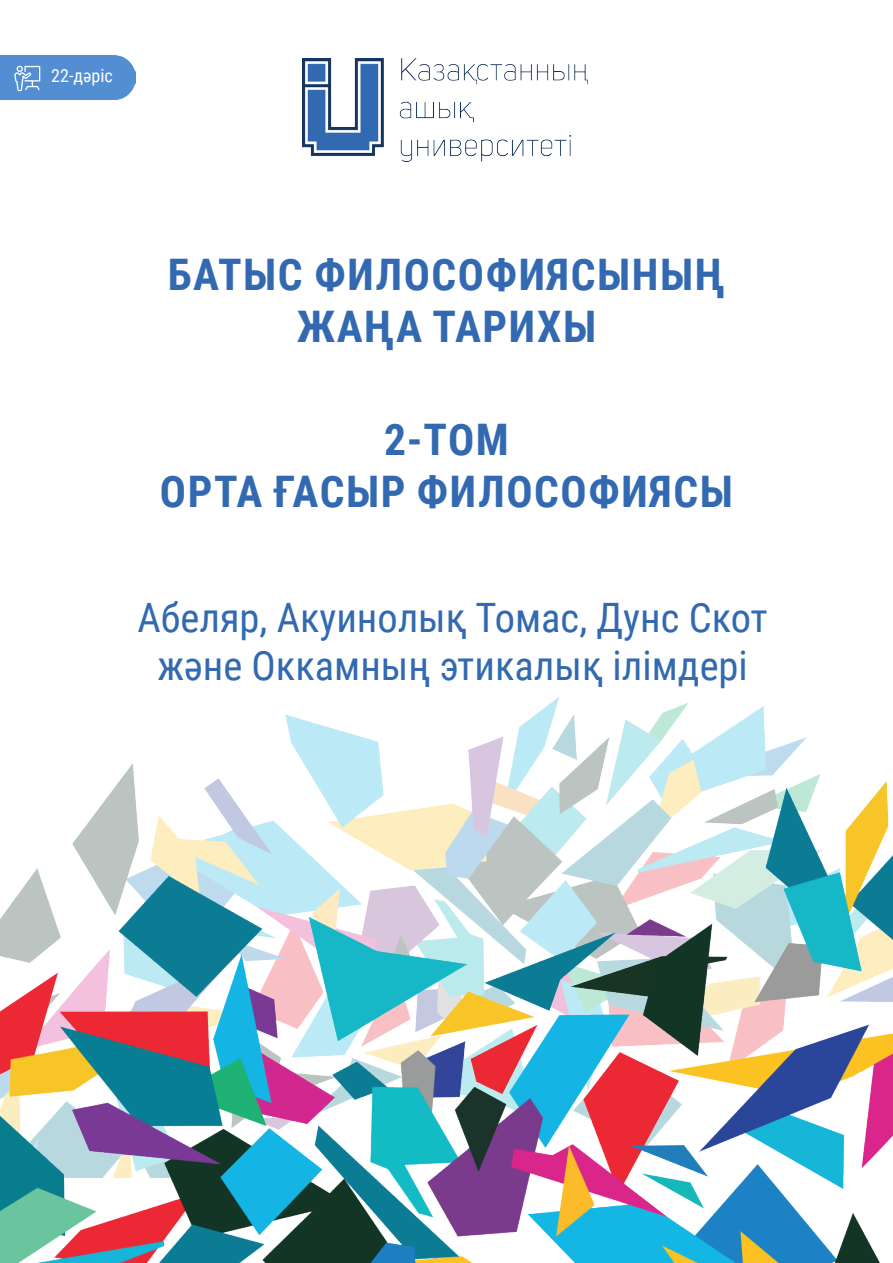
<style>
.page{position:relative;width:893px;height:1263px;background:#fff}
.page>*{position:absolute;margin:0;border:0;box-sizing:border-box;transform-origin:0 0}
.t1{font:700 43.5px/52.2px "Roboto Condensed";letter-spacing:.035em;color:#3269b1;text-align:center}
.t2{font:40.5px/48.6px "Roboto Condensed";color:#3269b1;text-align:center}
.t3{font:18px "Roboto Condensed";color:#fff}
</style>
<div class="page">
<img style="left:302px;top:58px;width:285px;height:104px">
<img style="left:285px;top:697px;width:480px;height:32px">
<img style="left:0;top:729px;width:892px;height:534px">
<div style="left:0;top:55px;width:136px;height:45px;background:#538dd2"></div>
<svg style="left:14px;top:66px;width:26px;height:25px"></svg>
<p class="t3" style="left:51px;top:63px;width:63px">22-дәріс</p>
<p class="t1" style="left:168px;top:246px;width:558px">БАТЫС ФИЛОСОФИЯСЫНЫҢ<br>ЖАҢА ТАРИХЫ</p>
<p class="t1" style="left:160px;top:412px;width:574px">2-ТОМ<br>ОРТА ҒАСЫР ФИЛОСОФИЯСЫ</p>
<p class="t2" style="left:137px;top:592px;width:632px">Абеляр, Акуинолық Томас, Дунс Скот және Оккамның этикалық ілімдері</p>
</div>
